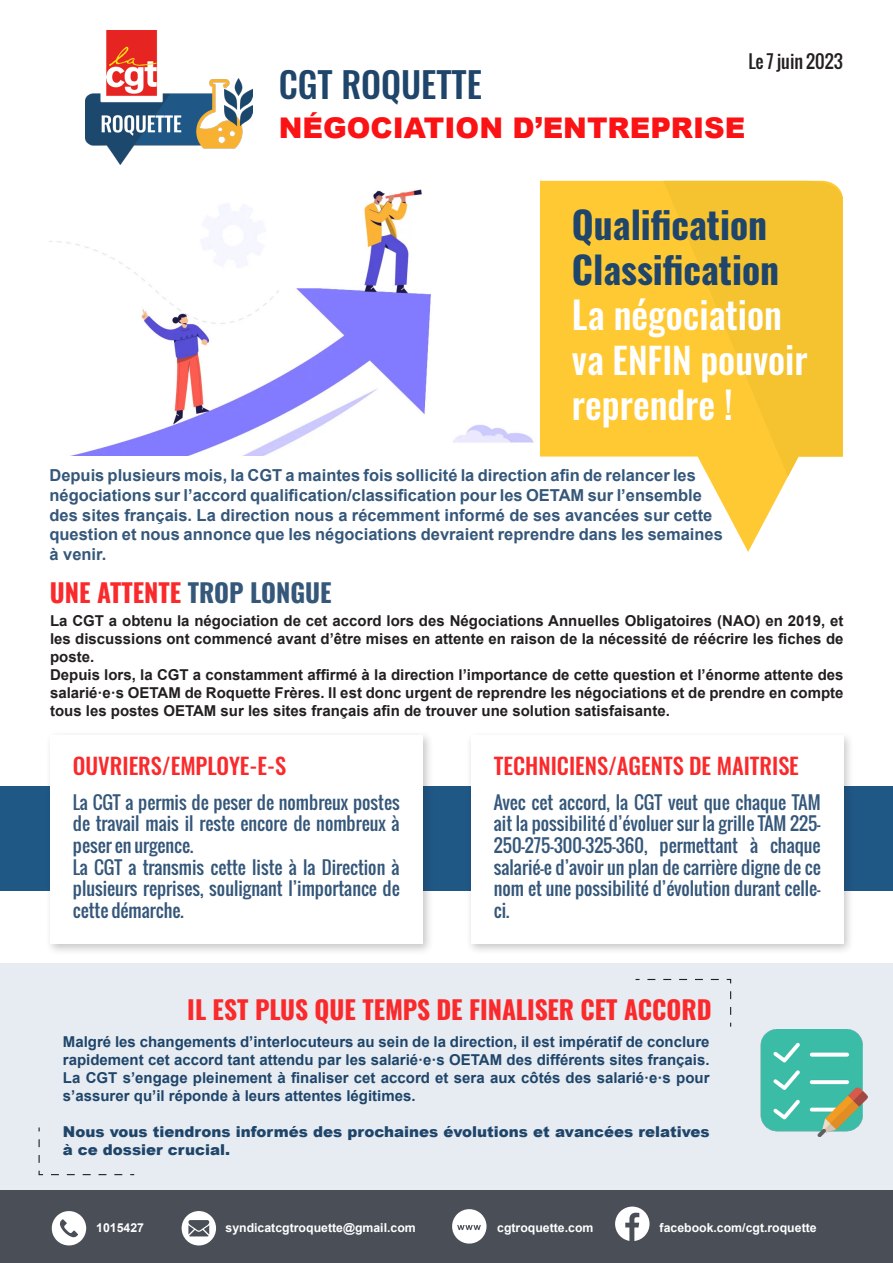
<style>
.page{position:relative;width:893px;height:1263px;background:#fff}
.page>*{position:absolute;margin:0;border:0;box-sizing:border-box;transform-origin:0 0}
.t1{font:500 37.5px/45px "Oswald";color:#fff}
.t2{font:500 35.55px "Oswald";color:#1f456b}
.t3{font:900 28.5px "Arial";color:#fa1214}
.t4{font:700 25.5px "Oswald";color:#fa2a2c}
.t5{font:500 22.5px "Oswald";color:#fa2a2c}
.t6{font:18px/21.6px "Oswald";color:#35577a;text-align:justify}
.t7{font:18px "Oswald";color:#231f20}
.t8{font:700 16.5px/19.8px "Arial";color:#35577a}
.t9{font:700 15px/18px "Arial";color:#231f20;text-align:justify}
.t10{font:700 15px/18px "Arial";color:#1f456b;text-align:justify}
.t11{font:900 15px/18px "Arial";color:#1f456b}
.t12{font:700 12.3px "Arial";color:#fff}
.s1{font-weight:700;color:#1f456b}
.s2{font-size:36px}
.s3{color:#35577a}
</style>
<div class="page">
<div style="left:0;top:963px;width:893px;height:227px;background:#e6ecf1"></div>
<img style="left:85px;top:30px;width:167px;height:134px">
<img style="left:49px;top:189px;width:485px;height:266px">
<svg style="left:540px;top:181px;width:249px;height:371px;fill:#ffc933"></svg>
<svg style="left:663px;top:181px;width:180px;height:295px;background:#f8c638"></svg>
<div style="left:0;top:786px;width:893px;height:105px;background:#1f5785"></div>
<div style="left:45px;top:730px;width:389px;height:225px;background:#231f20;opacity:.25"></div>
<div style="left:50px;top:736px;width:373px;height:208px;background:#fff"></div>
<div style="left:466px;top:731px;width:389px;height:224px;background:#231f20;opacity:.25"></div>
<div style="left:471px;top:736px;width:372px;height:208px;background:#fff"></div>
<svg style="left:38px;top:1127px;width:97px;height:49px"></svg>
<svg style="left:635px;top:978px;width:97px;height:49px"></svg>
<div style="left:0;top:1190px;width:893px;height:73px;background:#4a4f57"></div>
<svg style="left:51px;top:1211px;width:35px;height:35px"></svg>
<svg style="left:182px;top:1211px;width:34px;height:34px"></svg>
<svg style="left:615px;top:1206px;width:34px;height:35px"></svg>
<svg style="left:452px;top:1209px;width:34px;height:35px"></svg>
<img style="left:760px;top:1029px;width:107px;height:107px">
<p class="t7" style="left:748px;top:48px;width:96px">Le 7 juin 2023</p>
<p class="t2" style="left:279px;top:53px;width:205px">CGT ROQUETTE</p>
<p class="t3" style="left:279px;top:107px;width:468px">NÉGOCIATION D’ENTREPRISE</p>
<p class="t1" style="left:572px;top:199px;width:237px"><span class="s1">Qualification<br>Classification<br></span>La négociation va <span class="s2">ENFIN</span> pouvoir reprendre !</p>
<p class="t8" style="left:49px;top:466px;width:675px">Depuis plusieurs mois, la CGT a maintes fois sollicité la direction afin de relancer les négociations sur l’accord qualification/classification pour les OETAM sur l’ensemble des sites français. La direction nous a récemment informé de ses avancées sur cette question et nous annonce que les négociations devraient reprendre dans les semaines à venir.</p>
<p class="t4" style="left:50px;top:570px;width:283px">UNE ATTENTE <span class="s3">TROP LONGUE</span></p>
<p class="t9" style="left:50px;top:612px;width:795px">La CGT a obtenu la négociation de cet accord lors des Négociations Annuelles Obligatoires (NAO) en 2019, et les discussions ont commencé avant d’être mises en attente en raison de la nécessité de réécrire les fiches de poste.</p>
<p class="t9" style="left:50px;top:666px;width:795px">Depuis lors, la CGT a constamment affirmé à la direction l’importance de cette question et l’énorme attente des salarié·e·s OETAM de Roquette Frères. Il est donc urgent de reprendre les négociations et de prendre en compte tous les postes OETAM sur les sites français afin de trouver une solution satisfaisante.</p>
<p class="t5" style="left:73px;top:746px;width:215px">OUVRIERS/EMPLOYE-E-S</p>
<p class="t6" style="left:73px;top:791px;width:328px">La CGT a permis de peser de nombreux postes de travail mais il reste encore de nombreux à peser en urgence.</p>
<p class="t6" style="left:73px;top:856px;width:328px">La CGT a transmis cette liste à la Direction à plusieurs reprises, soulignant l’importance de cette démarche.</p>
<p class="t5" style="left:494px;top:746px;width:307px">TECHNICIENS/AGENTS DE MAITRISE</p>
<p class="t6" style="left:494px;top:791px;width:328px">Avec cet accord, la CGT veut que chaque TAM ait la possibilité d’évoluer sur la grille TAM 225- 250-275-300-325-360, permettant à chaque salarié-e d’avoir un plan de carrière digne de ce nom et une possibilité d’évolution durant celle&shy;ci.</p>
<p class="t4" style="left:187px;top:987px;width:526px">IL EST PLUS QUE TEMPS DE FINALISER CET ACCORD</p>
<p class="t10" style="left:63px;top:1033px;width:648px">Malgré les changements d’interlocuteurs au sein de la direction, il est impératif de conclure rapidement cet accord tant attendu par les salarié·e·s OETAM des différents sites français.<br>La CGT s’engage pleinement à finaliser cet accord et sera aux côtés des salarié·e·s pour s’assurer qu’il réponde à leurs attentes légitimes.</p>
<p class="t11" style="left:63px;top:1122px;width:648px">Nous vous tiendrons informés des prochaines évolutions et avancées relatives à ce dossier crucial.</p>
<p class="t12" style="left:96px;top:1220px;width:49px">1015427</p>
<p class="t12" style="left:226px;top:1220px;width:192px">syndicatcgtroquette@gmail.com</p>
<p class="t12" style="left:497px;top:1220px;width:98px">cgtroquette.com</p>
<p class="t12" style="left:660px;top:1220px;width:159px">facebook.com/cgt.roquette</p>
</div>
